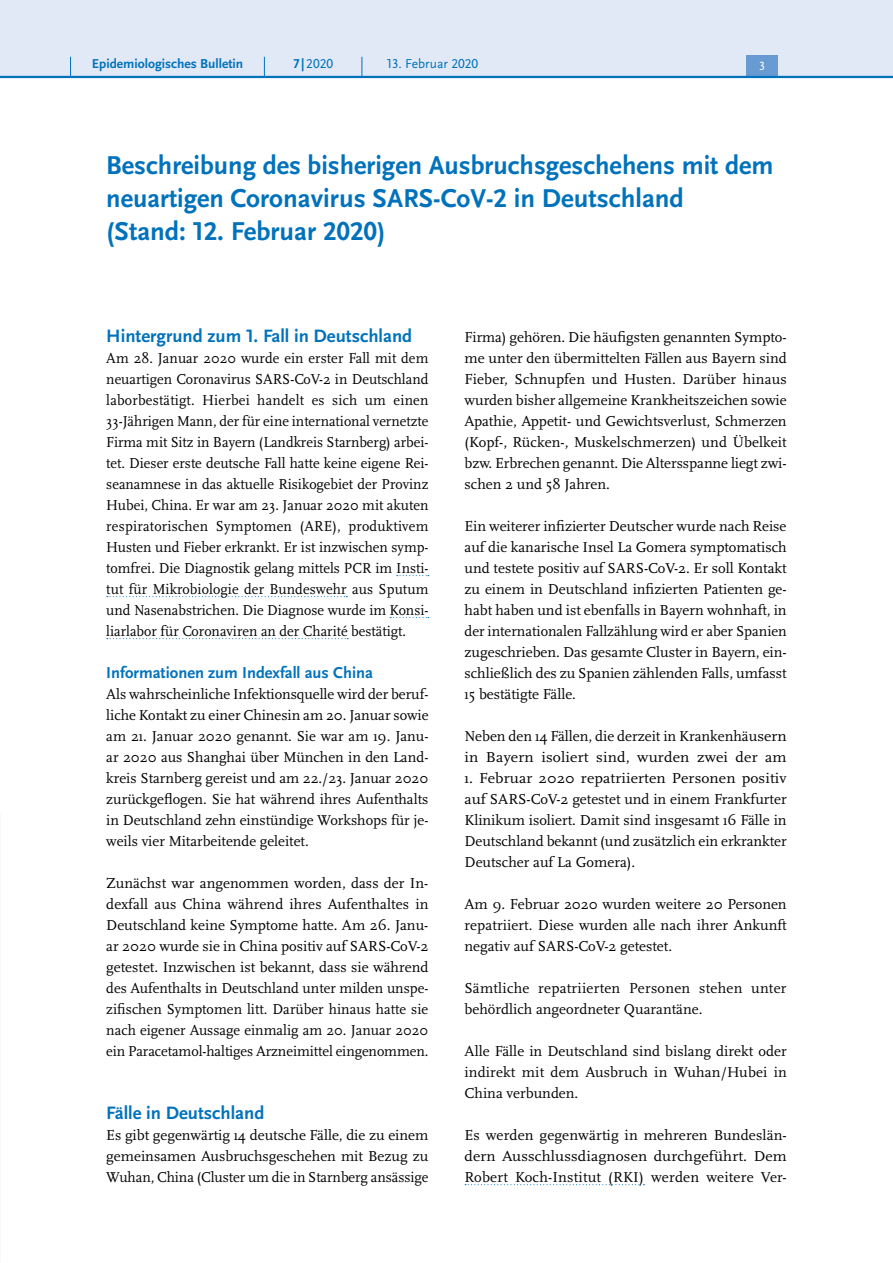
<style>
.page{position:relative;width:893px;height:1263px;background:#fff}
.page>*{position:absolute;margin:0;border:0;box-sizing:border-box;transform-origin:0 0}
.H2{font:700 27px/33px "Scala Sans Pro";color:#0072bc}
.t1{font:700 18.75px "Scala Sans Pro";color:#0072bc}
.t2{font:700 16.5px "Scala Sans Pro";color:#0072bc}
.P_-_Fließtext{font:15px/21px "Scala Pro";color:#000;text-align:justify}
.P_-_Fließtext-2{font:15px/21px "Scala Pro";color:#000;text-align:justify;scale:.96 1}
.P_-_Fließtext-3{font:15px/21px "Scala Pro";color:#000;text-align:justify;scale:1.06 1}
.P_-_Fließtext-4{font:15px/21px "Scala Pro";letter-spacing:.02em;color:#000}
.t3{font:700 13.5px "Scala Sans Pro";color:#0072bc}
.t4{font:13.5px "Scala Sans Pro";color:#0072bc}
.t5{font:12.45px "Scala Sans Pro";color:#fff}
.s1{font-weight:700}
</style>
<div class="page">
<svg style="left:397px;top:575px;width:32px;height:1px"></svg>
<svg style="left:107px;top:596px;width:240px;height:1px"></svg>
<svg style="left:390px;top:617px;width:39px;height:1px"></svg>
<svg style="left:107px;top:638px;width:241px;height:1px"></svg>
<svg style="left:465px;top:1184px;width:179px;height:1px"></svg>
<div style="left:0;top:0;width:893px;height:77px;background:#e1e8f6"></div>
<div style="left:746px;top:55px;width:32px;height:21px;background:#679bd2"></div>
<hr style="left:0;top:76px;width:893px;height:2px;background:#0072bc">
<svg style="left:70px;top:57px;width:1px;height:19px"></svg>
<svg style="left:264px;top:57px;width:1px;height:19px"></svg>
<svg style="left:362px;top:57px;width:1px;height:19px"></svg>
<p class="t3" style="left:92px;top:55px;width:153px">Epidemiologisches Bulletin</p>
<p class="t4" style="left:294px;top:55px;width:41px"><span class="s1">7 |</span>2020</p>
<p class="t4" style="left:387px;top:55px;width:93px">13. Februar 2020</p>
<p class="t5" style="left:759px;top:59px;width:7px">3</p>
<h2 class="H2" style="left:106px;top:148px;width:669px">Beschreibung des bisherigen Ausbruchsgeschehens mit dem neuartigen Coronavirus SARS-CoV-2 in Deutschland<br>(Stand: 12. Februar 2020)</h2>
<h3 class="t1" style="left:106px;top:324px;width:307px">Hintergrund zum 1. Fall in Deutschland</h3>
<p class="P_-_Fließtext-2" style="left:106px;top:347px;width:337px">Am 28. Januar 2020 wurde ein erster Fall mit dem neuartigen Coronavirus SARS-CoV-2 in Deutschland laborbestätigt. Hierbei handelt es sich um einen 33-Jährigen Mann, der für eine international vernetzte Firma mit Sitz in Bayern (Landkreis Starnberg) arbei&shy;tet. Dieser erste deutsche Fall hatte keine eigene Rei&shy;seanamnese in das aktuelle Risikogebiet der Provinz Hubei, China. Er war am 23. Januar 2020 mit akuten respiratorischen Symptomen (ARE), produktivem Husten und Fieber erkrankt. Er ist inzwischen symp&shy;tomfrei. Die Diagnostik gelang mittels PCR im Insti&shy;tut für Mikrobiologie der Bundeswehr aus Sputum und Nasenabstrichen. Die Diagnose wurde im Konsi&shy;liarlabor für Coronaviren an der Charité bestätigt.</p>
<h4 class="t2" style="left:106px;top:662px;width:268px">Informationen zum Indexfall aus China</h4>
<p class="P_-_Fließtext" style="left:106px;top:683px;width:324px">Als wahrscheinliche Infektionsquelle wird der beruf&shy;liche Kontakt zu einer Chinesin am 20. Januar sowie am 21. Januar 2020 genannt. Sie war am 19. Janu&shy;ar 2020 aus Shanghai über München in den Land&shy;kreis Starnberg gereist und am 22./23. Januar 2020 zurückgeflogen. Sie hat während ihres Aufenthalts in Deutschland zehn einstündige Workshops für je&shy;weils vier Mitarbeitende geleitet.</p>
<p class="P_-_Fließtext" style="left:106px;top:872px;width:324px">Zunächst war angenommen worden, dass der In&shy;dexfall aus China während ihres Aufenthaltes in Deutschland keine Symptome hatte. Am 26. Janu&shy;ar 2020 wurde sie in China positiv auf SARS-CoV-2 getestet. Inzwischen ist bekannt, dass sie während des Aufenthalts in Deutschland unter milden unspe&shy;zifischen Symptomen litt. Darüber hinaus hatte sie nach eigener Aussage einmalig am 20. Januar 2020 ein Paracetamol-haltiges Arzneimittel eingenommen.</p>
<h3 class="t1" style="left:106px;top:1101px;width:159px">Fälle in Deutschland</h3>
<p class="P_-_Fließtext" style="left:106px;top:1124px;width:324px">Es gibt gegenwärtig 14 deutsche Fälle, die zu einem gemeinsamen Ausbruchsgeschehen mit Bezug zu Wuhan, China (Cluster um die in Starnberg ansässige</p>
<p class="P_-_Fließtext" style="left:465px;top:326px;width:324px">Firma) gehören. Die häufigsten genannten Sympto&shy;me unter den übermittelten Fällen aus Bayern sind Fieber, Schnupfen und Husten. Darüber hinaus wurden bisher allgemeine Krankheitszeichen sowie Apathie, Appetit- und Gewichtsverlust, Schmerzen (Kopf-, Rücken-, Muskelschmerzen) und Übelkeit bzw. Erbrechen genannt. Die Altersspanne liegt zwi&shy;schen 2 und 58 Jahren.</p>
<p class="P_-_Fließtext" style="left:465px;top:515px;width:324px">Ein weiterer infizierter Deutscher wurde nach Reise auf die kanarische Insel La Gomera symptomatisch und testete positiv auf SARS-CoV-2. Er soll Kontakt zu einem in Deutschland infizierten Patienten ge&shy;habt haben und ist ebenfalls in Bayern wohnhaft, in der internationalen Fallzählung wird er aber Spanien zugeschrieben. Das gesamte Cluster in Bayern, ein&shy;schließlich des zu Spanien zählenden Falls, umfasst 15 bestätigte Fälle.</p>
<p class="P_-_Fließtext" style="left:465px;top:725px;width:324px">Neben den 14 Fällen, die derzeit in Krankenhäusern in Bayern isoliert sind, wurden zwei der am</p>
<p class="P_-_Fließtext-3" style="left:465px;top:767px;width:305px">1. Februar 2020 repatriierten Personen positiv auf SARS-CoV-2 getestet und in einem Frankfurter Klinikum isoliert. Damit sind insgesamt 16 Fälle in Deutschland bekannt (und zusätzlich ein erkrankter Deutscher auf La Gomera).</p>
<p class="P_-_Fließtext" style="left:465px;top:893px;width:324px">Am 9. Februar 2020 wurden weitere 20 Personen repatriiert. Diese wurden alle nach ihrer Ankunft negativ auf SARS-CoV-2 getestet.</p>
<p class="P_-_Fließtext-4" style="left:465px;top:977px;width:323px">Sämtliche repatriierten Personen stehen unter behördlich angeordneter Quarantäne.</p>
<p class="P_-_Fließtext" style="left:465px;top:1040px;width:324px">Alle Fälle in Deutschland sind bislang direkt oder indirekt mit dem Ausbruch in Wuhan/Hubei in China verbunden.</p>
<p class="P_-_Fließtext" style="left:465px;top:1124px;width:324px">Es werden gegenwärtig in mehreren Bundeslän&shy;dern Ausschlussdiagnosen durchgeführt. Dem Robert Koch-Institut (RKI) werden weitere Ver-</p>
</div>
